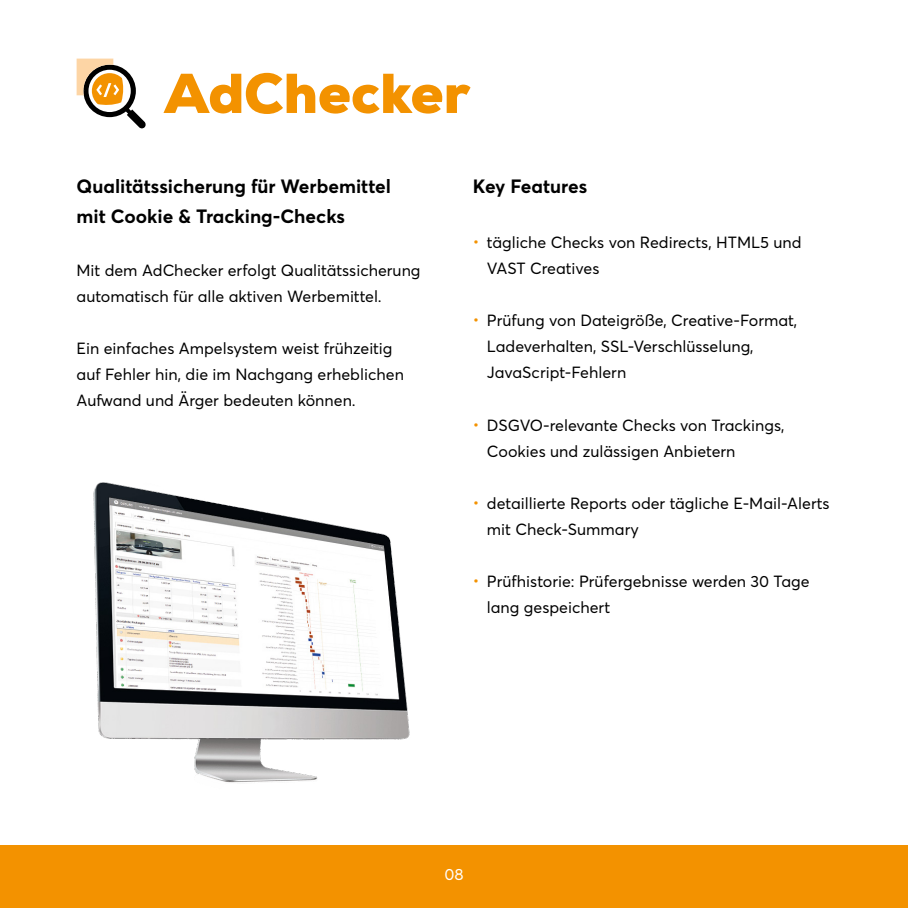
<style>
.page{position:relative;width:908px;height:908px;background:#fff}
.page>*{position:absolute;margin:0;border:0;box-sizing:border-box;transform-origin:0 0}
.t1{font:900 56px "Nexa";color:#f39200}
.t2{font:700 19px/30px "Averta";color:#000}
.t3{font:16px/26px "Averta";color:#000}
.t4{font:16px "Averta";color:#fff}
.s1{color:#f39200}
</style>
<div class="page">
<svg style="left:77px;top:59px;width:69px;height:69px"></svg>
<img style="left:93px;top:482px;width:317px;height:301px">
<div style="left:0;top:845px;width:907px;height:62px;background:#f39200"></div>
<h1 class="t1" style="left:164px;top:57px;width:307px">AdChecker</h1>
<p class="t2" style="left:77px;top:171px;width:316px">Qualitätssicherung für Werbemittel mit Cookie &amp; Tracking-Checks</p>
<p class="t3" style="left:77px;top:256px;width:345px">Mit dem AdChecker erfolgt Qualitätssicherung automatisch für alle aktiven Werbemittel.</p>
<p class="t3" style="left:77px;top:334px;width:329px">Ein einfaches Ampelsystem weist frühzeitig auf Fehler hin, die im Nachgang erheblichen<br>Aufwand und Ärger bedeuten können.</p>
<p class="t2" style="left:472px;top:171px;width:116px">Key Features</p>
<p class="t3" style="left:486px;top:229px;width:316px;text-indent:-14px"><span class="s1">•</span> tägliche Checks von Redirects, HTML5 und<br>VAST Creatives</p>
<p class="t3" style="left:486px;top:307px;width:312px;text-indent:-14px"><span class="s1">•</span> Prüfung von Dateigröße, Creative-Format,<br>Ladeverhalten, SSL-Verschlüsselung,<br>JavaScript-Fehlern</p>
<p class="t3" style="left:486px;top:411px;width:299px;text-indent:-14px"><span class="s1">•</span> DSGVO-relevante Checks von Trackings,<br>Cookies und zulässigen Anbietern</p>
<p class="t3" style="left:486px;top:489px;width:344px;text-indent:-14px"><span class="s1">•</span> detaillierte Reports oder tägliche E-Mail-Alerts mit Check-Summary</p>
<p class="t3" style="left:486px;top:567px;width:324px;text-indent:-14px"><span class="s1">•</span> Prüfhistorie: Prüfergebnisse werden 30 Tage lang gespeichert</p>
<p class="t4" style="left:444px;top:864px;width:21px">08</p>
</div>
